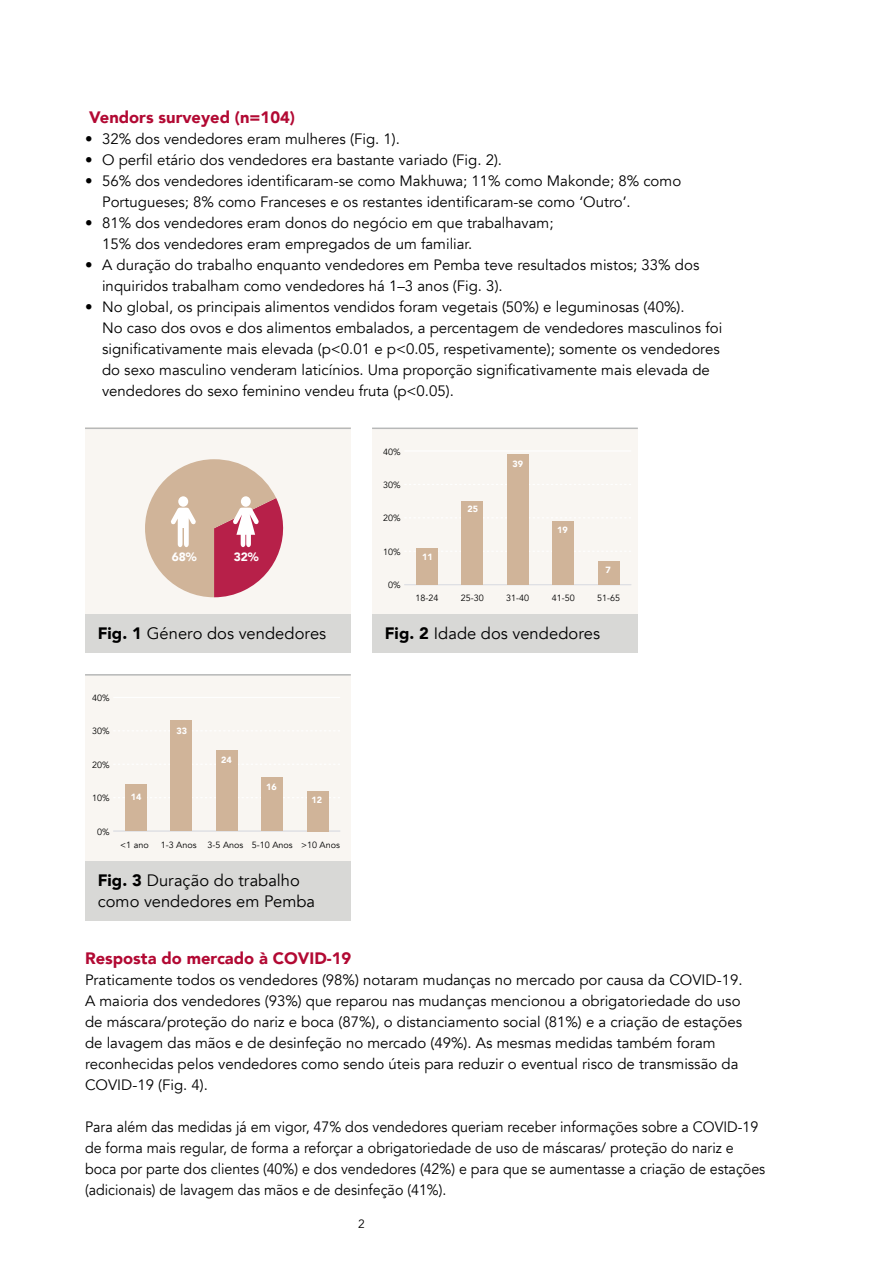
<style>
.page{position:relative;width:893px;height:1263px;background:#fff}
.page>*{position:absolute;margin:0;border:0;box-sizing:border-box;transform-origin:0 0}
.t1{font:16.5px/21px "Avenir";letter-spacing:.005em;color:#000}
.t2{font:900 16.5px "Avenir";color:#b20933}
.t3{font:15px/21px "Avenir";color:#000}
.t4{font:15px/21px "Avenir";color:#000;scale:.95 1}
.t5{font:900 12px "Avenir";color:#fff}
.t6{font:12px "Avenir";color:#000}
.t7{font:9px "Avenir";color:#000}
.t8{font:900 9px "Avenir";color:#fff}
.s1{font-weight:900}
</style>
<div class="page">
<div style="left:85px;top:427px;width:266px;height:187px;background:#f9f6f2"></div>
<svg style="left:145px;top:459px;width:139px;height:138px"></svg>
<div style="left:178px;top:496px;width:10px;height:11px;background:#fff;border-radius:50%"></div>
<div style="left:85px;top:614px;width:266px;height:39px;background:#d8d8d6"></div>
<div style="left:372px;top:428px;width:266px;height:186px;background:#f9f6f2"></div>
<hr style="left:404px;top:584px;width:227px;height:1px;background:#dfe0e4">
<svg style="left:405px;top:484px;width:226px;height:1px"></svg>
<hr style="left:404px;top:450px;width:227px;height:1px;background:#fff">
<div style="left:416px;top:548px;width:22px;height:37px;background:#d0b499"></div>
<div style="left:461px;top:501px;width:22px;height:84px;background:#d0b499"></div>
<div style="left:507px;top:454px;width:22px;height:131px;background:#d0b499"></div>
<div style="left:552px;top:521px;width:22px;height:64px;background:#d0b499"></div>
<div style="left:598px;top:561px;width:21px;height:24px;background:#d0b499"></div>
<div style="left:372px;top:614px;width:266px;height:39px;background:#d8d8d6"></div>
<hr style="left:372px;top:428px;width:266px;height:1px;background:#b7b8b8">
<div style="left:85px;top:675px;width:266px;height:186px;background:#f9f6f2"></div>
<hr style="left:113px;top:831px;width:227px;height:1px;background:#dfe0e4">
<svg style="left:114px;top:797px;width:226px;height:1px"></svg>
<hr style="left:113px;top:697px;width:227px;height:1px;background:#fff">
<div style="left:125px;top:784px;width:22px;height:47px;background:#d0b499"></div>
<div style="left:170px;top:721px;width:22px;height:110px;background:#d0b499"></div>
<div style="left:216px;top:751px;width:22px;height:80px;background:#d0b499"></div>
<div style="left:261px;top:778px;width:22px;height:53px;background:#d0b499"></div>
<div style="left:307px;top:791px;width:21px;height:40px;background:#d0b499"></div>
<div style="left:85px;top:861px;width:266px;height:59px;background:#d8d8d6"></div>
<hr style="left:85px;top:674px;width:266px;height:2px;background:#b7b8b8">
<hr style="left:85px;top:428px;width:266px;height:1px;background:#b7b8b8">
<p class="t2" style="left:89px;top:103px;width:207px">Vendors surveyed (n=104)</p>
<p class="t3" style="left:85px;top:128px;width:316px">• 32% dos vendedores eram mulheres (Fig. 1).</p>
<p class="t3" style="left:85px;top:149px;width:419px">• O perfil etário dos vendedores era bastante variado (Fig. 2).</p>
<p class="t3" style="left:102px;top:170px;width:581px;text-indent:-17px">• 56% dos vendedores identificaram-se como Makhuwa; 11% como Makonde; 8% como<br>Portugueses; 8% como Franceses e os restantes identificaram-se como ‘Outro’.</p>
<p class="t3" style="left:102px;top:212px;width:453px;text-indent:-17px">• 81% dos vendedores eram donos do negócio em que trabalhavam;<br>15% dos vendedores eram empregados de um familiar.</p>
<p class="t3" style="left:102px;top:254px;width:599px;text-indent:-17px">• A duração do trabalho enquanto vendedores em Pemba teve resultados mistos; 33% dos inquiridos trabalham como vendedores há 1–3 anos (Fig. 3).</p>
<p class="t3" style="left:102px;top:296px;width:622px;text-indent:-17px">• No global, os principais alimentos vendidos foram vegetais (50%) e leguminosas (40%).<br>No caso dos ovos e dos alimentos embalados, a percentagem de vendedores masculinos foi significativamente mais elevada (p&lt;0.01 e p&lt;0.05, respetivamente); somente os vendedores do sexo masculino venderam laticínios. Uma proporção significativamente mais elevada de vendedores do sexo feminino vendeu fruta (p&lt;0.05).</p>
<p class="t5" style="left:172px;top:546px;width:27px">68%</p>
<p class="t5" style="left:234px;top:546px;width:27px">32%</p>
<p class="t1" style="left:98px;top:624px;width:230px"><span class="s1">Fig. 1</span> Género dos vendedores</p>
<p class="t7" style="left:92px;top:692px;width:19px">40%</p>
<p class="t7" style="left:92px;top:726px;width:19px">30%</p>
<p class="t7" style="left:92px;top:759px;width:19px">20%</p>
<p class="t7" style="left:92px;top:793px;width:19px">10%</p>
<p class="t7" style="left:97px;top:826px;width:14px">0%</p>
<p class="t8" style="left:131px;top:789px;width:12px">14</p>
<p class="t8" style="left:177px;top:723px;width:12px">33</p>
<p class="t8" style="left:221px;top:752px;width:12px">24</p>
<p class="t8" style="left:266px;top:779px;width:12px">16</p>
<p class="t8" style="left:312px;top:792px;width:12px">12</p>
<p class="t7" style="left:120px;top:839px;width:30px">&lt;1 ano</p>
<p class="t7" style="left:161px;top:839px;width:181px">1-3 Anos 3-5 Anos 5-10 Anos &gt;10 Anos</p>
<p class="t1" style="left:98px;top:870px;width:219px"><span class="s1">Fig. 3</span> Duração do trabalho como vendedores em Pemba</p>
<p class="t7" style="left:383px;top:446px;width:19px">40%</p>
<p class="t7" style="left:383px;top:479px;width:19px">30%</p>
<p class="t7" style="left:383px;top:513px;width:19px">20%</p>
<p class="t7" style="left:383px;top:546px;width:19px">10%</p>
<p class="t7" style="left:388px;top:580px;width:14px">0%</p>
<p class="t8" style="left:422px;top:549px;width:12px">11</p>
<p class="t8" style="left:468px;top:501px;width:12px">25</p>
<p class="t8" style="left:512px;top:456px;width:12px">39</p>
<p class="t8" style="left:557px;top:522px;width:12px">19</p>
<p class="t8" style="left:605px;top:562px;width:7px">7</p>
<p class="t7" style="left:416px;top:593px;width:25px">18-24</p>
<p class="t7" style="left:461px;top:593px;width:25px">25-30</p>
<p class="t7" style="left:506px;top:593px;width:25px">31-40</p>
<p class="t7" style="left:552px;top:593px;width:25px">41-50</p>
<p class="t7" style="left:597px;top:593px;width:25px">51-65</p>
<p class="t1" style="left:385px;top:624px;width:217px"><span class="s1">Fig. 2</span> Idade dos vendedores</p>
<p class="t2" style="left:85px;top:944px;width:268px">Resposta do mercado à COVID-19</p>
<p class="t3" style="left:85px;top:969px;width:659px">Praticamente todos os vendedores (98%) notaram mudanças no mercado por causa da COVID-19.<br>A maioria dos vendedores (93%) que reparou nas mudanças mencionou a obrigatoriedade do uso de máscara/proteção do nariz e boca (87%), o distanciamento social (81%) e a criação de estações de lavagem das mãos e de desinfeção no mercado (49%). As mesmas medidas também foram reconhecidas pelos vendedores como sendo úteis para reduzir o eventual risco de transmissão da COVID-19 (Fig. 4).</p>
<p class="t4" style="left:85px;top:1116px;width:718px">Para além das medidas já em vigor, 47% dos vendedores queriam receber informações sobre a COVID-19 de forma mais regular, de forma a reforçar a obrigatoriedade de uso de máscaras/ proteção do nariz e boca por parte dos clientes (40%) e dos vendedores (42%) e para que se aumentasse a criação de estações (adicionais) de lavagem das mãos e de desinfeção (41%).</p>
<p class="t6" style="left:358px;top:1217px;width:8px">2</p>
</div>
